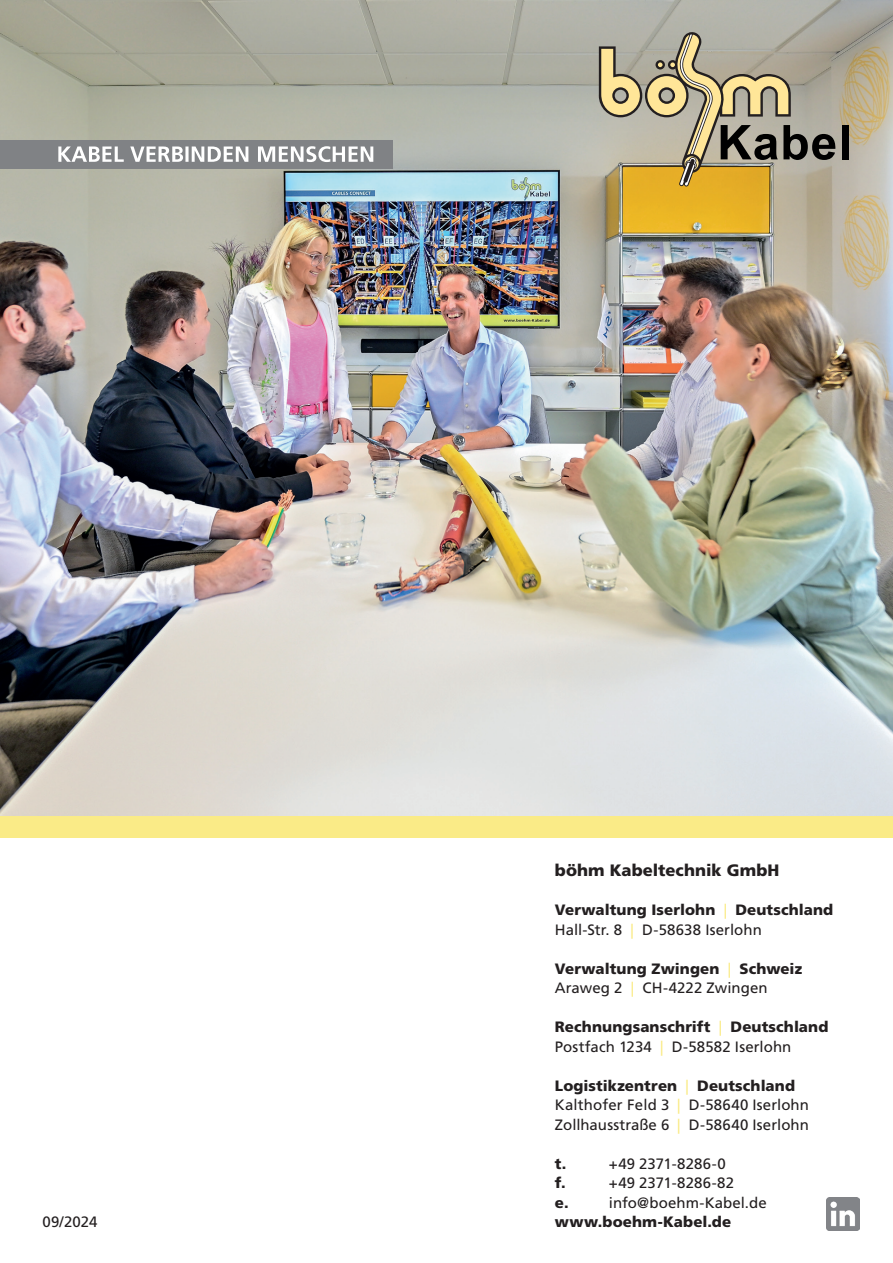
<style>
.page{position:relative;width:893px;height:1263px;background:#fff}
.page>*{position:absolute;margin:0;border:0;box-sizing:border-box;transform-origin:0 0}
.t1{font:900 16.5px "Frutiger";letter-spacing:.005em;color:#231f20}
.t2{font:900 15px/19.5px "Frutiger";letter-spacing:.01em;color:#231f20}
.t3{font:15px/19.5px "Frutiger";letter-spacing:.005em;color:#231f20}
.s1{font-weight:400;color:#faeb87}
.s2{font-weight:400}
.s3{font-weight:900}
.s4{color:#faeb87}
</style>
<div class="page">
<img style="left:827px;top:1197px;width:33px;height:33px">
<img style="left:0;top:0;width:893px;height:816px">
<div style="left:0;top:816px;width:893px;height:22px;background:#faeb87"></div>
<div style="left:842px;top:125px;width:6px;height:34px;background:#000"></div>
<svg style="left:599px;top:32px;width:247px;height:155px;background:#aca284"></svg>
<div style="left:0;top:140px;width:393px;height:29px;background:#808285"></div>
<svg style="left:58px;top:146px;width:315px;height:16px"></svg>
<p class="t1" style="left:555px;top:860px;width:226px">böhm Kabeltechnik GmbH</p>
<p class="t2" style="left:555px;top:900px;width:280px">Verwaltung Iserlohn <span class="s1">|</span> Deutschland<br><span class="s2">Hall-Str. 8</span> <span class="s1">|</span> <span class="s2">D-58638 Iserlohn</span></p>
<p class="t2" style="left:555px;top:959px;width:249px">Verwaltung Zwingen <span class="s1">|</span> Schweiz<br><span class="s2">Araweg 2</span> <span class="s1">|</span> <span class="s2">CH-4222 Zwingen</span></p>
<p class="t2" style="left:555px;top:1017px;width:275px">Rechnungsanschrift <span class="s1">|</span> Deutschland<br><span class="s2">Postfach 1234</span> <span class="s1">|</span> <span class="s2">D-58582 Iserlohn</span></p>
<p class="t3" style="left:555px;top:1076px;width:256px"><span class="s3">Logistikzentren</span> <span class="s4">|</span> <span class="s3">Deutschland<br></span>Kalthofer Feld 3 <span class="s4">|</span> D-58640 Iserlohn<br>Zollhausstraße 6 <span class="s4">|</span> D-58640 Iserlohn</p>
<p class="t2" style="left:555px;top:1154px;width:13px">t.</p>
<p class="t3" style="left:609px;top:1154px;width:118px">+49 2371-8286-0</p>
<p class="t2" style="left:555px;top:1173px;width:12px">f.</p>
<p class="t3" style="left:609px;top:1173px;width:127px">+49 2371-8286-82</p>
<p class="t2" style="left:555px;top:1193px;width:15px">e.</p>
<p class="t3" style="left:609px;top:1193px;width:159px">info@boehm-Kabel.de</p>
<p class="t3" style="left:43px;top:1212px;width:56px">09/2024</p>
<p class="t2" style="left:555px;top:1212px;width:178px">www.boehm-Kabel.de</p>
</div>
